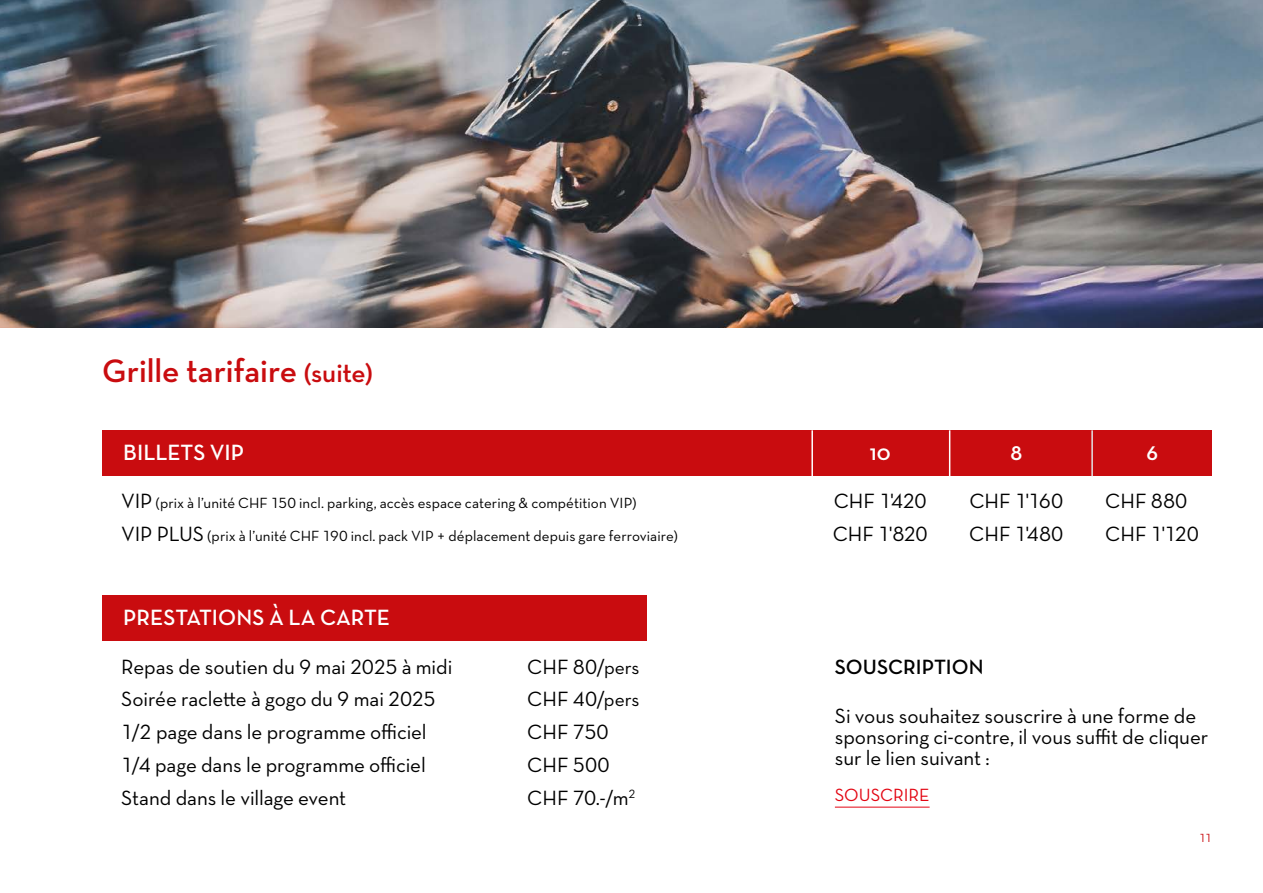
<style>
.page{position:relative;width:1263px;height:893px;background:#fff}
.page>*{position:absolute;margin:0;border:0;box-sizing:border-box;transform-origin:0 0}
.t1{font:600 33px "Neutraface Text";letter-spacing:-.005em;color:#c90c0f}
.t2{font:600 22.5px "Neutraface Text";letter-spacing:-.005em;color:#fff}
.t3{font:21px/32.7px "Neutraface Text";letter-spacing:-.005em;color:#000}
.t4{font:600 21px "Neutraface Text";color:#000}
.t5{font:18px "Neutraface Text";color:#e30613}
.t6{font:15px/32.7px "Neutraface Text";letter-spacing:.005em;color:#000}
.t7{font:12px "Neutraface Text";color:#c90c0f}
.s1{font-size:27px}
.s2{font-size:21px}
.s3{font-size:19.5px}
</style>
<div class="page">
<hr style="left:835px;top:807px;width:95px;height:1px;background:#e30613">
<div style="left:102px;top:430px;width:1110px;height:46px;background:#c90c0f"></div>
<div style="left:102px;top:595px;width:544px;height:46px;background:#c90c0f"></div>
<hr style="left:811px;top:430px;width:2px;height:46px;background:#fff">
<hr style="left:949px;top:430px;width:1px;height:46px;background:#fff">
<hr style="left:1091px;top:430px;width:2px;height:46px;background:#e3e3e3">
<img style="left:0;top:0;width:1263px;height:327px">
<h1 class="t1" style="left:102px;top:350px;width:272px">Grille tarifaire <span class="s1">(suite)</span></h1>
<p class="t2" style="left:123px;top:438px;width:122px">BILLETS VIP</p>
<p class="t6" style="left:121px;top:487px;width:558px"><span class="s2">VIP</span> (prix à l’unité CHF 150 incl. parking, accès espace catering &amp; compétition VIP)<br><span class="s2">VIP PLUS</span> (prix à l’unité CHF 190 incl. pack VIP + déplacement depuis gare ferroviaire)</p>
<p class="t2" style="left:123px;top:604px;width:268px">PRESTATIONS À LA CARTE</p>
<p class="t3" style="left:121px;top:650px;width:333px">Repas de soutien du 9 mai 2025 à midi Soirée raclette à gogo du 9 mai 2025<br>1/2 page dans le programme officiel 1/4 page dans le programme officiel Stand dans le village event</p>
<p class="t3" style="left:527px;top:650px;width:114px">CHF 80/<span class="s3">pers<br></span>CHF 40/<span class="s3">pers<br></span>CHF 750<br>CHF 500<br>CHF 70.-/m<sup>2</sup></p>
<p class="t2" style="left:870px;top:438px;width:22px">10</p>
<p class="t3" style="left:833px;top:484px;width:97px">CHF 1'420<br>CHF 1'820</p>
<p class="t2" style="left:1010px;top:438px;width:13px">8</p>
<p class="t3" style="left:969px;top:484px;width:96px">CHF 1'160<br>CHF 1'480</p>
<p class="t2" style="left:1146px;top:438px;width:13px">6</p>
<p class="t3" style="left:1105px;top:484px;width:95px">CHF 880<br>CHF 1'120</p>
<p class="t4" style="left:835px;top:653px;width:150px">SOUSCRIPTION</p>
<p class="t3" style="left:835px;top:705px;width:375px;line-height:21px">Si vous souhaitez souscrire à une forme de sponsoring ci-contre, il vous suffit de cliquer sur le lien suivant :</p>
<p class="t5" style="left:835px;top:784px;width:96px">SOUSCRIRE</p>
<p class="t7" style="left:1199px;top:830px;width:14px">11</p>
</div>
